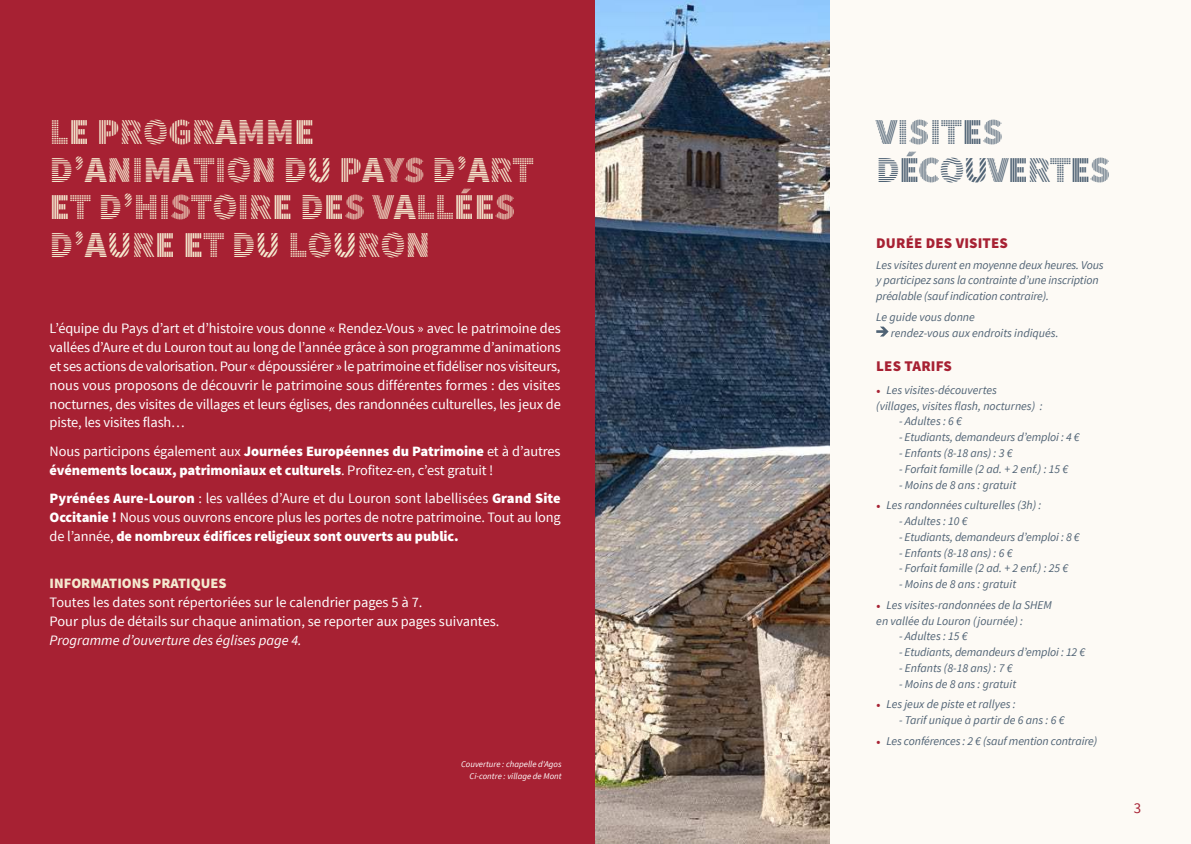
<style>
.page{position:relative;width:1191px;height:844px;background:#fff}
.page>*{position:absolute;margin:0;border:0;box-sizing:border-box;transform-origin:0 0}
.t1{font:36.75px/37.8px "Source Sans Pro DISPLAY";color:#f4e9cf}
.t2{font:36.75px/37.8px "Source Sans Pro DISPLAY";letter-spacing:-.02em;color:#4f6274}
.t3{font:900 14.88px "Source Sans Pro";letter-spacing:.01em;color:#a72133}
.t4{font:14.88px "Source Sans Pro";color:#a72133}
.t5{font:14.35px/18.9px "Source Sans Pro";letter-spacing:-.01em;color:#fff;text-align:justify}
.t6{font:900 14.35px/18.9px "Source Sans Pro";letter-spacing:-.01em;color:#fff}
.t7{font:italic 14.35px "Source Sans Pro";color:#fff}
.t8{font:900 14.35px "Source Sans Pro";color:#f4e9cf}
.t9{font:italic 11.9px/15.8px "Source Sans Pro";color:#4f6274}
.t10{font:italic 8.75px/12.2px "Source Sans Pro";color:#fff;text-align:right}
.s1{font-weight:400}
.s2{font-weight:900}
.s3{font-family:"Minion Pro";font-style:normal;color:#a72133}
</style>
<div class="page">
<div style="left:0;top:0;width:595px;height:843px;background:#a72133"></div>
<div style="left:595px;top:0;width:596px;height:843px;background:#fdfaf5"></div>
<img style="left:595px;top:0;width:234px;height:843px">
<svg style="left:876px;top:326px;width:12px;height:10px"></svg>
<h1 class="t1" style="left:50px;top:114px;width:485px">LE PROGRAMME<br>D’ANIMATION DU PAYS D’ART<br>ET D’HISTOIRE DES VALLÉES<br>D’AURE ET DU LOURON</h1>
<p class="t5" style="left:50px;top:319px;width:513px">L’équipe du Pays d’art et d’histoire vous donne « Rendez-Vous » avec le patrimoine des vallées d’Aure et du Louron tout au long de l’année grâce à son programme d’animations et ses actions de valorisation. Pour « dépoussiérer » le patrimoine et fidéliser nos visiteurs, nous vous proposons de découvrir le patrimoine sous différentes formes : des visites nocturnes, des visites de villages et leurs églises, des randonnées culturelles, les jeux de piste, les visites flash…</p>
<p class="t6" style="left:50px;top:442px;width:512px"><span class="s1">Nous participons également aux</span> Journées Européennes du Patrimoine <span class="s1">et à d’autres </span>événements locaux, patrimoniaux et culturels<span class="s1">. Profitez-en, c’est gratuit !</span></p>
<p class="t5" style="left:50px;top:489px;width:512px"><span class="s2">Pyrénées Aure-Louron</span> : les vallées d’Aure et du Louron sont labellisées <span class="s2">Grand Site Occitanie !</span> Nous vous ouvrons encore plus les portes de notre patrimoine. Tout au long de l’année, <span class="s2">de nombreux édifices religieux sont ouverts au public.</span></p>
<p class="t8" style="left:50px;top:576px;width:178px">INFORMATIONS PRATIQUES</p>
<p class="t5" style="left:50px;top:593px;width:451px">Toutes les dates sont répertoriées sur le calendrier pages 5 à 7.<br>Pour plus de détails sur chaque animation, se reporter aux pages suivantes.</p>
<p class="t7" style="left:50px;top:634px;width:254px">Programme d’ouverture des églises page 4.</p>
<p class="t10" style="left:461px;top:758px;width:102px">Couverture : chapelle d'Agos<br>Ci-contre : village de Mont</p>
<h1 class="t2" style="left:876px;top:114px;width:236px">VISITES<br>DÉCOUVERTES</h1>
<p class="t3" style="left:876px;top:235px;width:133px">DURÉE DES VISITES</p>
<p class="t9" style="left:876px;top:257px;width:229px">Les visites durent en moyenne deux heures. Vous y participez sans la contrainte d’une inscription préalable (sauf indication contraire).</p>
<p class="t9" style="left:891px;top:310px;width:169px;text-indent:-15px">Le guide vous donne<br>rendez-vous aux endroits indiqués.</p>
<p class="t3" style="left:876px;top:358px;width:77px">LES TARIFS</p>
<p class="t9" style="left:876px;top:383px;width:168px"><span class="s3">•</span> Les visites-découvertes (villages, visites flash, nocturnes) :</p>
<p class="t9" style="left:899px;top:414px;width:64px">- Adultes : 6 €</p>
<p class="t9" style="left:899px;top:430px;width:182px">- Etudiants, demandeurs d’emploi : 4 €</p>
<p class="t9" style="left:899px;top:446px;width:115px">- Enfants (8-18 ans) : 3 €</p>
<p class="t9" style="left:899px;top:462px;width:171px">- Forfait famille (2 ad. + 2 enf.) : 15 €</p>
<p class="t9" style="left:899px;top:477px;width:119px">- Moins de 8 ans : gratuit</p>
<p class="t9" style="left:876px;top:498px;width:167px"><span class="s3">•</span> Les randonnées culturelles (3h) :</p>
<p class="t9" style="left:899px;top:514px;width:70px">- Adultes : 10 €</p>
<p class="t9" style="left:899px;top:529px;width:182px">- Etudiants, demandeurs d’emploi : 8 €</p>
<p class="t9" style="left:899px;top:545px;width:115px">- Enfants (8-18 ans) : 6 €</p>
<p class="t9" style="left:899px;top:561px;width:171px">- Forfait famille (2 ad. + 2 enf.) : 25 €</p>
<p class="t9" style="left:899px;top:577px;width:119px">- Moins de 8 ans : gratuit</p>
<p class="t9" style="left:876px;top:597px;width:177px"><span class="s3">•</span> Les visites-randonnées de la SHEM en vallée du Louron (journée) :</p>
<p class="t9" style="left:899px;top:629px;width:70px">- Adultes : 15 €</p>
<p class="t9" style="left:899px;top:645px;width:187px">- Etudiants, demandeurs d’emploi : 12 €</p>
<p class="t9" style="left:899px;top:660px;width:115px">- Enfants (8-18 ans) : 7 €</p>
<p class="t9" style="left:899px;top:676px;width:119px">- Moins de 8 ans : gratuit</p>
<p class="t9" style="left:876px;top:697px;width:141px"><span class="s3">•</span> Les jeux de piste et rallyes :</p>
<p class="t9" style="left:899px;top:713px;width:167px">- Tarif unique à partir de 6 ans : 6 €</p>
<p class="t9" style="left:876px;top:733px;width:222px"><span class="s3">•</span> Les conférences : 2 € (sauf mention contraire)</p>
<p class="t4" style="left:1134px;top:800px;width:9px">3</p>
</div>
